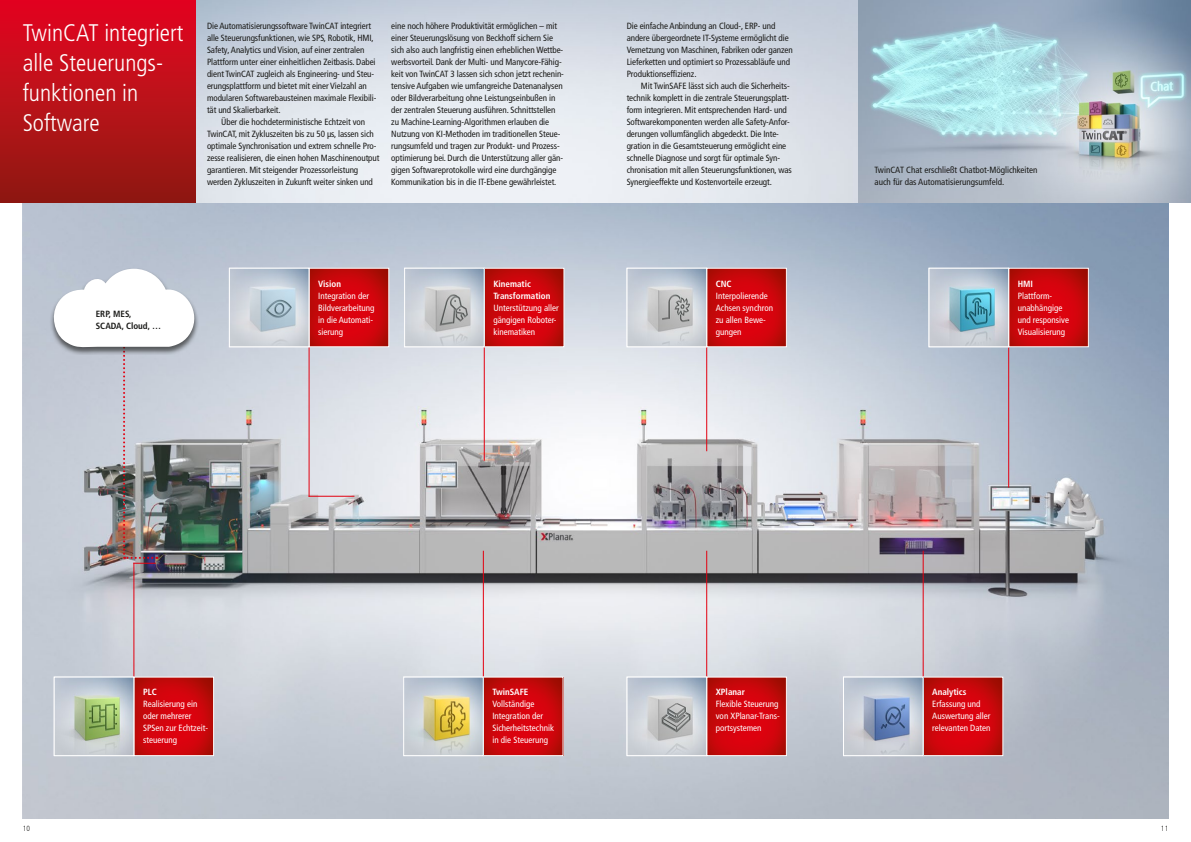
<style>
.page{position:relative;width:1191px;height:842px;background:#fff}
.page>*{position:absolute;margin:0;border:0;box-sizing:border-box;transform-origin:0 0}
.t1{font:300 condensed 24px/30px "Frutiger LT Pro";color:#fff}
.t2{font:condensed 9px/12px "Frutiger LT Pro";letter-spacing:-.01em;color:#1a1a18}
.t3{font:condensed 9px/12px "Frutiger LT Pro";color:#fff}
.t4{font:700 condensed 9px/12px "Frutiger LT Pro";color:#fff}
.t5{font:700 condensed 9px/12px "Frutiger LT Pro";color:#1a1a18}
.t6{font:300 condensed 7.5px "Frutiger LT Pro";color:#1a1a18}
</style>
<div class="page">
<img style="left:23px;top:203px;width:1145px;height:616px">
<div style="left:0;top:0;width:196px;height:203px;background:linear-gradient(to bottom,#e50520,#8e1b11)"></div>
<hr style="left:1008px;top:343px;width:1px;height:145px;background:#e3000f">
<hr style="left:133px;top:563px;width:1px;height:117px;background:#e3000f">
<hr style="left:308px;top:496px;width:46px;height:1px;background:#e3000f">
<hr style="left:483px;top:551px;width:1px;height:129px;background:#e3000f">
<hr style="left:706px;top:551px;width:1px;height:129px;background:#e3000f">
<hr style="left:922px;top:551px;width:1px;height:129px;background:#e3000f">
<hr style="left:308px;top:343px;width:1px;height:154px;background:#e3000f">
<hr style="left:484px;top:343px;width:1px;height:118px;background:#e3000f">
<hr style="left:706px;top:343px;width:1px;height:108px;background:#e3000f">
<img style="left:1010px;top:270px;width:76px;height:75px">
<img style="left:136px;top:679px;width:76px;height:75px">
<div style="left:134px;top:677px;width:80px;height:79px;border:1px solid #fff"></div>
<img style="left:485px;top:679px;width:76px;height:75px">
<div style="left:483px;top:677px;width:80px;height:79px;border:1px solid #fff"></div>
<img style="left:708px;top:679px;width:76px;height:75px">
<img style="left:925px;top:679px;width:76px;height:75px">
<div style="left:923px;top:677px;width:80px;height:79px;border:1px solid #fff"></div>
<img style="left:311px;top:270px;width:76px;height:75px">
<img style="left:486px;top:270px;width:76px;height:75px">
<img style="left:708px;top:270px;width:76px;height:75px">
<img style="left:930px;top:270px;width:77px;height:75px">
<div style="left:928px;top:268px;width:81px;height:79px;border:1px solid #fff"></div>
<img style="left:231px;top:270px;width:76px;height:75px">
<div style="left:229px;top:268px;width:80px;height:79px;border:1px solid #fff"></div>
<img style="left:406px;top:270px;width:76px;height:75px">
<div style="left:404px;top:268px;width:80px;height:79px;border:1px solid #fff"></div>
<img style="left:859px;top:0;width:332px;height:203px">
<img style="left:628px;top:270px;width:77px;height:75px">
<div style="left:626px;top:268px;width:81px;height:79px;border:1px solid #fff"></div>
<img style="left:56px;top:679px;width:76px;height:75px">
<div style="left:54px;top:677px;width:80px;height:79px;border:1px solid #fff"></div>
<img style="left:405px;top:679px;width:76px;height:75px">
<div style="left:403px;top:677px;width:80px;height:79px;border:1px solid #fff"></div>
<img style="left:628px;top:679px;width:77px;height:75px">
<div style="left:626px;top:677px;width:81px;height:79px;border:1px solid #fff"></div>
<img style="left:845px;top:679px;width:76px;height:75px">
<div style="left:843px;top:677px;width:80px;height:79px;border:1px solid #fff"></div>
<div style="left:49px;top:267px;width:150px;height:88px;background:#b9c2d1"></div>
<svg style="left:50px;top:269px;width:150px;height:295px;background:#b9bcc2"></svg>
<h1 class="t1" style="left:23px;top:18px;width:162px">TwinCAT integriert alle Steuerungs&shy;funktionen in<br>Software</h1>
<p class="t2" style="left:207px;top:20px;width:171px">Die Automatisierungssoftware TwinCAT integriert alle Steuerungsfunktionen, wie SPS, Robotik, HMI, Safety, Analytics und Vision, auf einer zentralen Plattform unter einer einheitlichen Zeitbasis. Dabei dient TwinCAT zugleich als Engineering- und Steu&shy;erungsplattform und bietet mit einer Vielzahl an modularen Softwarebausteinen maximale Flexibili&shy;tät und Skalierbarkeit.</p>
<p class="t2" style="left:207px;top:116px;width:174px;text-indent:14px">Über die hochdeterministische Echtzeit von TwinCAT, mit Zykluszeiten bis zu 50 µs, lassen sich optimale Synchronisation und extrem schnelle Pro&shy;zesse realisieren, die einen hohen Maschinenoutput garantieren. Mit steigender Prozessorleistung werden Zykluszeiten in Zukunft weiter sinken und</p>
<p class="t2" style="left:391px;top:20px;width:174px">eine noch höhere Produktivität ermöglichen – mit einer Steuerungslösung von Beckhoff sichern Sie sich also auch langfristig einen erheblichen Wettbe&shy;werbsvorteil. Dank der Multi- und Manycore-Fähig&shy;keit von TwinCAT 3 lassen sich schon jetzt rechenin&shy;tensive Aufgaben wie umfangreiche Datenanalysen oder Bildverarbeitung ohne Leistungseinbußen in der zentralen Steuerung ausführen. Schnittstellen zu Machine-Learning-Algorithmen erlauben die Nutzung von KI-Methoden im traditionellen Steue&shy;rungsumfeld und tragen zur Produkt- und Prozess&shy;optimierung bei. Durch die Unterstützung aller gän&shy;gigen Softwareprotokolle wird eine durchgängige Kommunikation bis in die IT-Ebene gewährleistet.</p>
<p class="t5" style="left:96px;top:308px;width:67px">ERP, MES,<br>SCADA, Cloud, …</p>
<p class="t4" style="left:318px;top:278px;width:24px">Vision</p>
<p class="t3" style="left:318px;top:290px;width:58px">Integration der<br>Bildverarbeitung in die Automati&shy;sierung</p>
<p class="t4" style="left:493px;top:278px;width:58px">Kinematic<br>Transformation</p>
<p class="t3" style="left:493px;top:302px;width:67px">Unterstützung aller gängigen Roboter&shy;kinematiken</p>
<p class="t2" style="left:626px;top:20px;width:168px">Die einfache Anbindung an Cloud-, ERP- und andere übergeordnete IT-Systeme ermöglicht die Vernetzung von Maschinen, Fabriken oder ganzen Lieferketten und optimiert so Prozessabläufe und Produktionseffizienz.</p>
<p class="t2" style="left:626px;top:80px;width:167px;text-indent:14px">Mit TwinSAFE lässt sich auch die Sicherheits&shy;technik komplett in die zentrale Steuerungsplatt&shy;form integrieren. Mit entsprechenden Hard- und Softwarekomponenten werden alle Safety-Anfor&shy;derungen vollumfänglich abgedeckt. Die Inte&shy;gration in die Gesamtsteuerung ermöglicht eine schnelle Diagnose und sorgt für optimale Syn&shy;chronisation mit allen Steuerungsfunktionen, was Synergieeffekte und Kostenvorteile erzeugt.</p>
<p class="t4" style="left:716px;top:278px;width:17px">CNC</p>
<p class="t3" style="left:716px;top:290px;width:59px">Interpolierende<br>Achsen synchron zu allen Bewe&shy;gungen</p>
<p class="t2" style="left:874px;top:164px;width:164px">TwinCAT Chat erschließt Chatbot-Möglichkeiten auch für das Automatisierungsumfeld.</p>
<p class="t4" style="left:1017px;top:278px;width:17px">HMI</p>
<p class="t3" style="left:1017px;top:290px;width:53px">Plattform&shy;unabhängige und responsive<br>Visualisierung</p>
<p class="t4" style="left:143px;top:686px;width:15px">PLC</p>
<p class="t3" style="left:143px;top:698px;width:66px">Realisierung ein oder mehrerer<br>SPSen zur Echtzeit&shy;steuerung</p>
<p class="t4" style="left:492px;top:686px;width:37px">TwinSAFE</p>
<p class="t3" style="left:492px;top:698px;width:63px">Vollständige<br>Integration der<br>Sicherheitstechnik in die Steuerung</p>
<p class="t4" style="left:716px;top:686px;width:31px">XPlanar</p>
<p class="t3" style="left:716px;top:698px;width:65px">Flexible Steuerung von XPlanar-Trans&shy;portsystemen</p>
<p class="t4" style="left:932px;top:686px;width:36px">Analytics</p>
<p class="t3" style="left:932px;top:698px;width:60px">Erfassung und<br>Auswertung aller relevanten Daten</p>
<p class="t6" style="left:23px;top:824px;width:9px">10</p>
<p class="t6" style="left:1161px;top:824px;width:9px">11</p>
</div>
